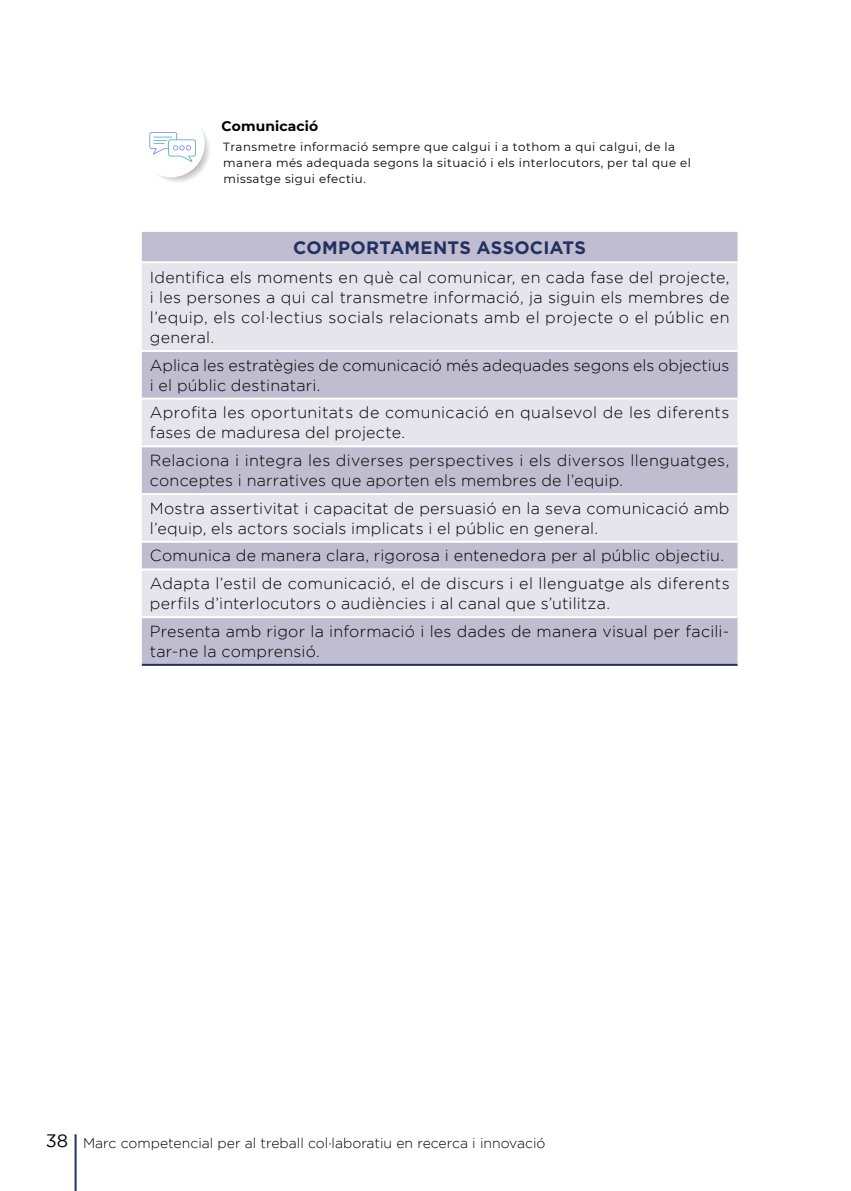
<style>
.page{position:relative;width:851px;height:1191px;background:#fff}
.page>*{position:absolute;margin:0;border:0;box-sizing:border-box;transform-origin:0 0}
.Taula_titol1{font:700 18px "Gotham";letter-spacing:.015em;color:#233060}
.Taula_text{font:300 16px/20px "Gotham";letter-spacing:.015em;color:#000}
.t1{font:300 14px "Gotham";color:#000}
.t2{font:700 13.8px "Montserrat";letter-spacing:.01em;color:#000}
.t3{font:11.8px/15.8px "Montserrat";letter-spacing:.04em;color:#000}
.s1{font-weight:400;font-size:18px}
</style>
<div class="page">
<hr style="left:75px;top:1134px;width:2px;height:57px;background:#233060">
<div style="left:142px;top:232px;width:595px;height:432px;background:#c1bdd0"></div>
<svg style="left:142px;top:263px;width:595px;height:353px;background:#d9d6e2"></svg>
<hr style="left:142px;top:350px;width:595px;height:2px;background:#fff">
<hr style="left:142px;top:398px;width:595px;height:2px;background:#fff">
<hr style="left:142px;top:445px;width:595px;height:2px;background:#fff">
<hr style="left:142px;top:493px;width:595px;height:2px;background:#fff">
<hr style="left:142px;top:541px;width:595px;height:2px;background:#fff">
<hr style="left:142px;top:568px;width:595px;height:2px;background:#fff">
<hr style="left:142px;top:616px;width:595px;height:2px;background:#fff">
<hr style="left:142px;top:664px;width:595px;height:2px;background:#233060">
<hr style="left:142px;top:261px;width:595px;height:2px;background:#fff">
<svg style="left:142px;top:114px;width:71px;height:72px"></svg>
<svg style="left:142px;top:114px;width:63px;height:63px"></svg>
<p class="t2" style="left:221px;top:116px;width:98px">Comunicació</p>
<p class="t3" style="left:223px;top:138px;width:469px">Transmetre informació sempre que calgui i a tothom a qui calgui, de la manera més adequada segons la situació i els interlocutors, per tal que el missatge sigui efectiu.</p>
<p class="Taula_titol1" style="left:293px;top:236px;width:294px">COMPORTAMENTS ASSOCIATS</p>
<p class="Taula_text" style="left:150px;top:267px;width:581px;text-align:justify">Identifica els moments en què cal comunicar, en cada fase del projecte, i les persones a qui cal transmetre informació, ja siguin els membres de l’equip, els col·lectius socials relacionats amb el projecte o el públic en general.</p>
<p class="Taula_text" style="left:150px;top:355px;width:581px">Aplica les estratègies de comunicació més adequades segons els objectius i el públic destinatari.</p>
<p class="Taula_text" style="left:150px;top:402px;width:581px">Aprofita les oportunitats de comunicació en qualsevol de les diferents fases de maduresa del projecte.</p>
<p class="Taula_text" style="left:150px;top:450px;width:581px">Relaciona i integra les diverses perspectives i els diversos llenguatges, conceptes i narratives que aporten els membres de l’equip.</p>
<p class="Taula_text" style="left:150px;top:498px;width:581px">Mostra assertivitat i capacitat de persuasió en la seva comunicació amb l’equip, els actors socials implicats i el públic en general.</p>
<p class="Taula_text" style="left:150px;top:545px;width:575px">Comunica de manera clara, rigorosa i entenedora per al públic objectiu.</p>
<p class="Taula_text" style="left:150px;top:573px;width:581px">Adapta l’estil de comunicació, el de discurs i el llenguatge als diferents perfils d’interlocutors o audiències i al canal que s’utilitza.</p>
<p class="Taula_text" style="left:150px;top:621px;width:581px">Presenta amb rigor la informació i les dades de manera visual per facili&shy;tar-ne la comprensió.</p>
<p class="t1" style="left:46px;top:1135px;width:501px"><span class="s1">38</span> Marc competencial per al treball col·laboratiu en recerca i innovació</p>
</div>
